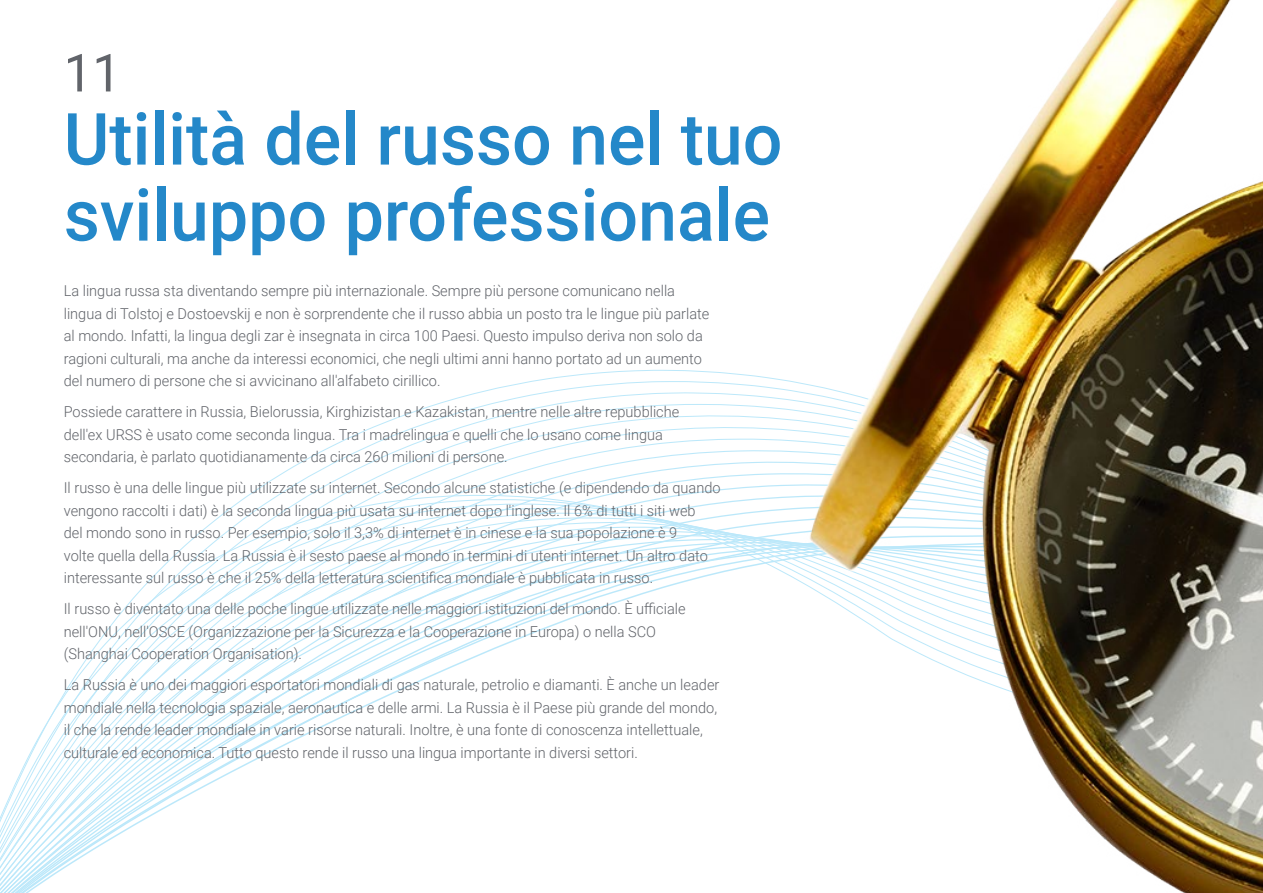
<style>
.page{position:relative;width:1263px;height:893px;background:#fff}
.page>*{position:absolute;margin:0;border:0;box-sizing:border-box;transform-origin:0 0}
.t1{font:500 72px/76.1px "Roboto";color:#2488c9}
.t2{font:52.5px "Roboto";color:#61646a}
.t3{font:300 15px/22.5px "Roboto";color:#61646a}
</style>
<div class="page">
<svg style="left:0;top:369px;width:776px;height:524px"></svg>
<img style="left:776px;top:0;width:487px;height:893px">
<h2 class="t2" style="left:64px;top:36px;width:59px">11</h2>
<h1 class="t1" style="left:64px;top:98px;width:720px">Utilità del russo nel tuo sviluppo professionale</h1>
<p class="t3" style="left:64px;top:279px;width:647px">La lingua russa sta diventando sempre più internazionale. Sempre più persone comunicano nella lingua di Tolstoj e Dostoevskij e non è sorprendente che il russo abbia un posto tra le lingue più parlate al mondo. Infatti, la lingua degli zar è insegnata in circa 100 Paesi. Questo impulso deriva non solo da ragioni culturali, ma anche da interessi economici, che negli ultimi anni hanno portato ad un aumento del numero di persone che si avvicinano all'alfabeto cirillico.</p>
<p class="t3" style="left:64px;top:400px;width:617px">Possiede carattere in Russia, Bielorussia, Kirghizistan e Kazakistan, mentre nelle altre repubbliche dell'ex URSS è usato come seconda lingua. Tra i madrelingua e quelli che lo usano come lingua secondaria, è parlato quotidianamente da circa 260 milioni di persone.</p>
<p class="t3" style="left:64px;top:476px;width:658px">Il russo è una delle lingue più utilizzate su internet. Secondo alcune statistiche (e dipendendo da quando vengono raccolti i dati) è la seconda lingua più usata su internet dopo l'inglese. Il 6% di tutti i siti web<br>del mondo sono in russo. Per esempio, solo il 3,3% di internet è in cinese e la sua popolazione è 9<br>volte quella della Russia. La Russia è il sesto paese al mondo in termini di utenti internet. Un altro dato interessante sul russo è che il 25% della letteratura scientifica mondiale è pubblicata in russo.</p>
<p class="t3" style="left:64px;top:597px;width:623px">Il russo è diventato una delle poche lingue utilizzate nelle maggiori istituzioni del mondo. È ufficiale nell'ONU, nell'OSCE (Organizzazione per la Sicurezza e la Cooperazione in Europa) o nella SCO (Shanghai Cooperation Organisation).</p>
<p class="t3" style="left:64px;top:673px;width:657px">La Russia è uno dei maggiori esportatori mondiali di gas naturale, petrolio e diamanti. È anche un leader mondiale nella tecnologia spaziale, aeronautica e delle armi. La Russia è il Paese più grande del mondo, il che la rende leader mondiale in varie risorse naturali. Inoltre, è una fonte di conoscenza intellettuale, culturale ed economica. Tutto questo rende il russo una lingua importante in diversi settori.</p>
</div>
